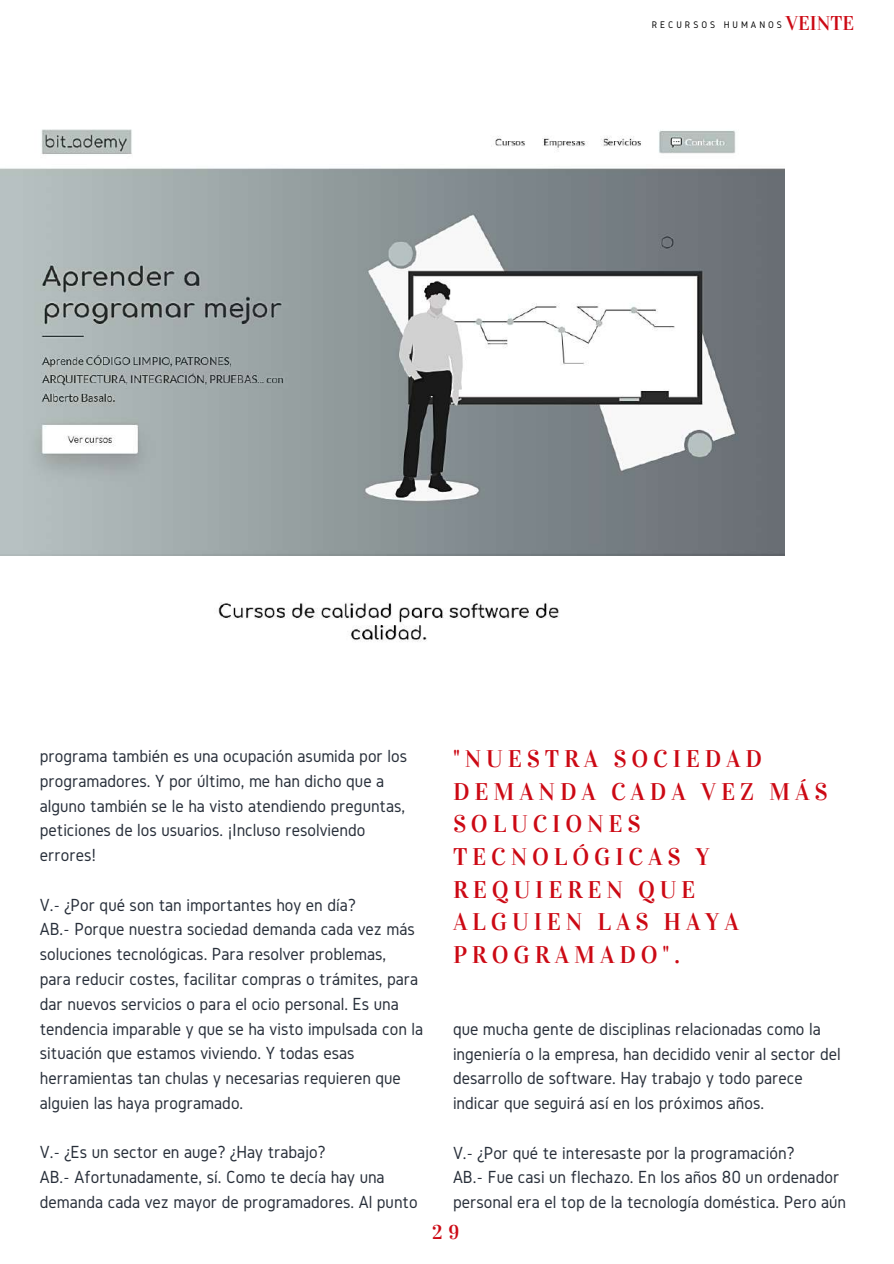
<style>
.page{position:relative;width:894px;height:1264px;background:#fff}
.page>*{position:absolute;margin:0;border:0;box-sizing:border-box;transform-origin:0 0}
.t1{font:24px/32.7px "Vidaloka";letter-spacing:.2em;color:#cc0914}
.t2{font:19.8px "Vidaloka";color:#cc0914}
.t3{font:18.15px/24.8px "Gidole";color:#282f3a}
.t4{font:9.9px "Gidole";letter-spacing:.3em;color:#000}
.s1{font-family:"Vidaloka";font-size:19.8px;color:#cc0914}
</style>
<div class="page">
<img style="left:0;top:129px;width:784px;height:513px">
<p class="t4" style="left:651px;top:19px;width:204px">RECURSOS HUMANOS<span class="s1">VEINTE</span></p>
<p class="t3" style="left:40px;top:743px;width:368px">programa también es una ocupación asumida por los programadores. Y por último, me han dicho que a alguno también se le ha visto atendiendo preguntas, peticiones de los usuarios. ¡Incluso resolviendo errores!</p>
<p class="t3" style="left:40px;top:892px;width:385px">V.- ¿Por qué son tan importantes hoy en día?<br>AB.- Porque nuestra sociedad demanda cada vez más soluciones tecnológicas. Para resolver problemas,<br>para reducir costes, facilitar compras o trámites, para dar nuevos servicios o para el ocio personal. Es una tendencia imparable y que se ha visto impulsada con la situación que estamos viviendo. Y todas esas herramientas tan chulas y necesarias requieren que alguien las haya programado.</p>
<p class="t3" style="left:40px;top:1139px;width:379px">V.- ¿Es un sector en auge? ¿Hay trabajo?<br>AB.- Afortunadamente, sí. Como te decía hay una demanda cada vez mayor de programadores. Al punto</p>
<h1 class="t1" style="left:453px;top:742px;width:376px">"NUESTRA SOCIEDAD<br>DEMANDA CADA VEZ MÁS<br>SOLUCIONES<br>TECNOLÓGICAS Y<br>REQUIEREN QUE<br>ALGUIEN LAS HAYA<br>PROGRAMADO".</h1>
<p class="t3" style="left:453px;top:1016px;width:389px">que mucha gente de disciplinas relacionadas como la ingeniería o la empresa, han decidido venir al sector del desarrollo de software. Hay trabajo y todo parece indicar que seguirá así en los próximos años.</p>
<p class="t3" style="left:453px;top:1139px;width:394px">V.- ¿Por qué te interesaste por la programación?<br>AB.- Fue casi un flechazo. En los años 80 un ordenador personal era el top de la tecnología doméstica. Pero aún</p>
<p class="t2" style="left:432px;top:1220px;width:29px">2 9</p>
</div>
